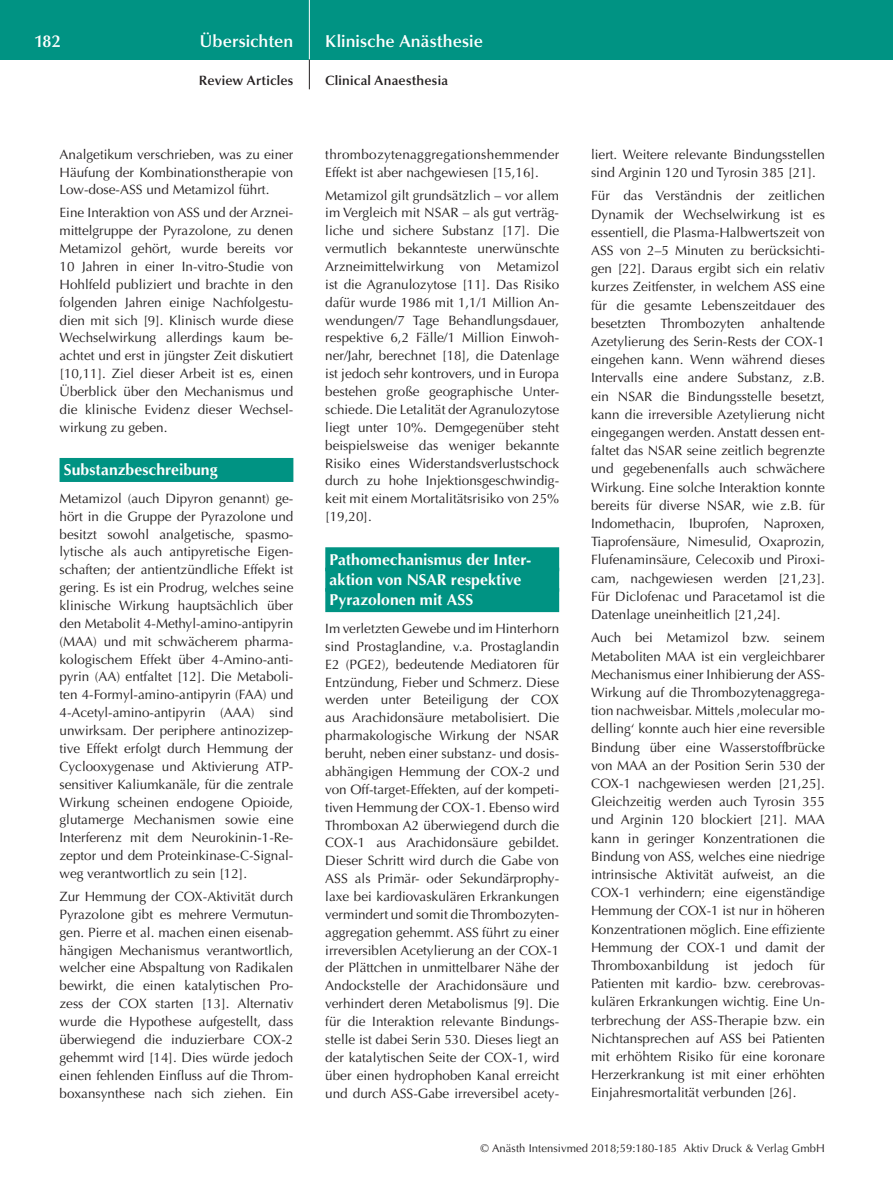
<style>
.page{position:relative;width:893px;height:1191px;background:#fff}
.page>*{position:absolute;margin:0;border:0;box-sizing:border-box;transform-origin:0 0}
.t1{font:600 17.25px "Optima";letter-spacing:.005em;color:#fff}
.t2{font:700 15.75px/20.4px "Optima";color:#fff}
.t3{font:13.5px/17.9px "Optima";color:#231f20;text-align:justify}
.t4{font:13.5px/17.9px "Optima";letter-spacing:.025em;color:#231f20}
.t5{font:600 13.5px "Optima";letter-spacing:.015em;color:#231f20}
.t6{font:11.25px "Optima";letter-spacing:.005em;color:#231f20}
</style>
<div class="page">
<div style="left:0;top:0;width:893px;height:60px;background:#009383"></div>
<hr style="left:309px;top:0;width:1px;height:60px;background:#fff">
<svg style="left:309px;top:60px;width:1px;height:29px"></svg>
<div style="left:60px;top:458px;width:233px;height:24px;background:#009383"></div>
<div style="left:325px;top:547px;width:234px;height:24px;background:#009383"></div>
<div style="left:325px;top:567px;width:234px;height:24px;background:#009383"></div>
<div style="left:325px;top:588px;width:234px;height:24px;background:#009383"></div>
<p class="t1" style="left:34px;top:31px;width:28px">182</p>
<p class="t1" style="left:200px;top:31px;width:95px">Übersichten</p>
<p class="t1" style="left:325px;top:31px;width:159px">Klinische Anästhesie</p>
<p class="t5" style="left:199px;top:73px;width:96px">Review Articles</p>
<p class="t5" style="left:325px;top:73px;width:124px">Clinical Anaesthesia</p>
<p class="t3" style="left:60px;top:145px;width:235px">Analgetikum verschrieben, was zu einer Häufung der Kombinationstherapie von Low-dose-ASS und Metamizol führt.</p>
<p class="t3" style="left:60px;top:204px;width:235px">Eine Interaktion von ASS und der Arznei&shy;mittelgruppe der Pyrazolone, zu denen Metamizol gehört, wurde bereits vor 10 Jahren in einer In-vitro-Studie von Hohlfeld publiziert und brachte in den folgenden Jahren einige Nachfolgestu&shy;dien mit sich [9]. Klinisch wurde diese Wechselwirkung allerdings kaum be&shy;achtet und erst in jüngster Zeit diskutiert [10,11]. Ziel dieser Arbeit ist es, einen Überblick über den Mechanismus und die klinische Evidenz dieser Wechsel&shy;wirkung zu geben.</p>
<p class="t2" style="left:64px;top:460px;width:155px">Substanzbeschreibung</p>
<p class="t3" style="left:60px;top:489px;width:235px">Metamizol (auch Dipyron genannt) ge&shy;hört in die Gruppe der Pyrazolone und besitzt sowohl analgetische, spasmo&shy;lytische als auch antipyretische Eigen&shy;schaften; der antientzündliche Effekt ist gering. Es ist ein Prodrug, welches seine klinische Wirkung hauptsächlich über den Metabolit 4-Methyl-amino-antipyrin (MAA) und mit schwächerem pharma&shy;kologischem Effekt über 4-Amino-anti&shy;pyrin (AA) entfaltet [12]. Die Metaboli&shy;ten 4-Formyl-amino-antipyrin (FAA) und 4-Acetyl-amino-antipyrin (AAA) sind unwirksam. Der periphere antinozizep&shy;tive Effekt erfolgt durch Hemmung der Cyclooxygenase und Aktivierung ATP&shy;sensitiver Kaliumkanäle, für die zentrale Wirkung scheinen endogene Opioide, glutamerge Mechanismen sowie eine Interferenz mit dem Neurokinin-1-Re&shy;zeptor und dem Proteinkinase-C-Signal&shy;weg verantwortlich zu sein [12].</p>
<p class="t3" style="left:60px;top:887px;width:235px">Zur Hemmung der COX-Aktivität durch Pyrazolone gibt es mehrere Vermutun&shy;gen. Pierre et al. machen einen eisenab&shy;hängigen Mechanismus verantwortlich, welcher eine Abspaltung von Radikalen bewirkt, die einen katalytischen Pro&shy;zess der COX starten [13]. Alternativ wurde die Hypothese aufgestellt, dass überwiegend die induzierbare COX-2 gehemmt wird [14]. Dies würde jedoch einen fehlenden Einfluss auf die Throm&shy;boxansynthese nach sich ziehen. Ein</p>
<p class="t4" style="left:325px;top:145px;width:235px">thrombozytenaggregationshemmender<br>Effekt ist aber nachgewiesen [15,16].</p>
<p class="t3" style="left:325px;top:186px;width:235px">Metamizol gilt grundsätzlich – vor allem im Vergleich mit NSAR – als gut verträg&shy;liche und sichere Substanz [17]. Die vermutlich bekannteste unerwünschte Arzneimittelwirkung von Metamizol ist die Agranulozytose [11]. Das Risiko dafür wurde 1986 mit 1,1/1 Million An&shy;wendungen/7 Tage Behandlungsdauer, respektive 6,2 Fälle/1 Million Einwoh&shy;ner/Jahr, berechnet [18], die Datenlage ist jedoch sehr kontrovers, und in Europa bestehen große geographische Unter&shy;schiede. Die Letalität der Agranulozytose liegt unter 10%. Demgegenüber steht beispielsweise das weniger bekannte Risiko eines Widerstandsverlustschock durch zu hohe Injektionsgeschwindig&shy;keit mit einem Mortalitätsrisiko von 25% [19,20].</p>
<p class="t2" style="left:330px;top:549px;width:203px">Pathomechanismus der Inter&shy;aktion von NSAR respektive<br>Pyrazolonen mit ASS</p>
<p class="t3" style="left:325px;top:619px;width:235px">Im verletzten Gewebe und im Hinterhorn sind Prostaglandine, v.a. Prostaglandin E2 (PGE2), bedeutende Mediatoren für Entzündung, Fieber und Schmerz. Diese werden unter Beteiligung der COX aus Arachidonsäure metabolisiert. Die pharmakologische Wirkung der NSAR beruht, neben einer substanz- und dosis&shy;abhängigen Hemmung der COX-2 und von Off-target-Effekten, auf der kompeti&shy;tiven Hemmung der COX-1. Ebenso wird Thromboxan A2 überwiegend durch die COX-1 aus Arachidonsäure gebildet.<br>Dieser Schritt wird durch die Gabe von ASS als Primär- oder Sekundärprophy&shy;laxe bei kardiovaskulären Erkrankungen vermindert und somit die Thrombozyten&shy;aggregation gehemmt. ASS führt zu einer irreversiblen Acetylierung an der COX-1 der Plättchen in unmittelbarer Nähe der Andockstelle der Arachidonsäure und verhindert deren Metabolismus [9]. Die für die Interaktion relevante Bindungs&shy;stelle ist dabei Serin 530. Dieses liegt an der katalytischen Seite der COX-1, wird über einen hydrophoben Kanal erreicht und durch ASS-Gabe irreversibel acety-</p>
<p class="t3" style="left:591px;top:145px;width:235px">liert. Weitere relevante Bindungsstellen sind Arginin 120 und Tyrosin 385 [21].</p>
<p class="t3" style="left:591px;top:187px;width:235px">Für das Verständnis der zeitlichen Dynamik der Wechselwirkung ist es essentiell, die Plasma-Halbwertszeit von ASS von 2–5 Minuten zu berücksichti&shy;gen [22]. Daraus ergibt sich ein relativ kurzes Zeitfenster, in welchem ASS eine für die gesamte Lebenszeitdauer des besetzten Thrombozyten anhaltende Azetylierung des Serin-Rests der COX-1 eingehen kann. Wenn während dieses Intervalls eine andere Substanz, z.B. ein NSAR die Bindungsstelle besetzt, kann die irreversible Azetylierung nicht eingegangen werden. Anstatt dessen ent&shy;faltet das NSAR seine zeitlich begrenzte und gegebenenfalls auch schwächere Wirkung. Eine solche Interaktion konnte bereits für diverse NSAR, wie z.B. für Indomethacin, Ibuprofen, Naproxen, Tiaprofensäure, Nimesulid, Oxaprozin, Flufenaminsäure, Celecoxib und Piroxi&shy;cam, nachgewiesen werden [21,23].<br>Für Diclofenac und Paracetamol ist die Datenlage uneinheitlich [21,24].</p>
<p class="t3" style="left:591px;top:629px;width:235px">Auch bei Metamizol bzw. seinem Metaboliten MAA ist ein vergleichbarer Mechanismus einer Inhibierung der ASS-Wirkung auf die Thrombozytenaggrega&shy;tion nachweisbar. Mittels ‚molecular mo&shy;delling‘ konnte auch hier eine reversible Bindung über eine Wasserstoffbrücke von MAA an der Position Serin 530 der COX-1 nachgewiesen werden [21,25].<br>Gleichzeitig werden auch Tyrosin 355 und Arginin 120 blockiert [21]. MAA kann in geringer Konzentrationen die Bindung von ASS, welches eine niedrige intrinsische Aktivität aufweist, an die COX-1 verhindern; eine eigenständige Hemmung der COX-1 ist nur in höheren Konzentrationen möglich. Eine effiziente Hemmung der COX-1 und damit der Thromboxanbildung ist jedoch für Patienten mit kardio- bzw. cerebrovas&shy;kulären Erkrankungen wichtig. Eine Un&shy;terbrechung der ASS-Therapie bzw. ein Nichtansprechen auf ASS bei Patienten mit erhöhtem Risiko für eine koronare Herzerkrankung ist mit einer erhöhten Einjahresmortalität verbunden [26].</p>
<p class="t6" style="left:480px;top:1142px;width:346px">© Anästh Intensivmed 2018;59:180-185 Aktiv Druck &amp; Verlag GmbH</p>
</div>
